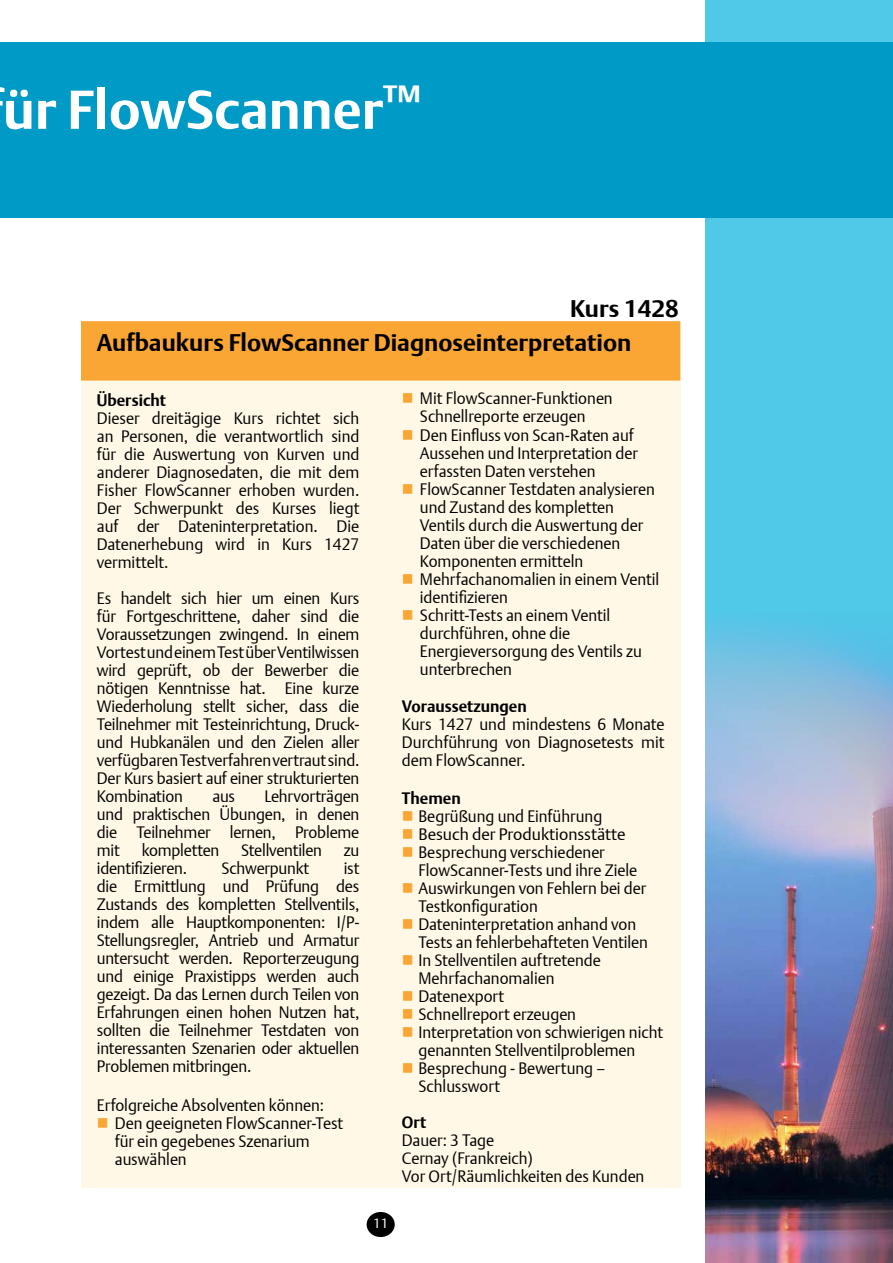
<style>
.page{position:relative;width:893px;height:1263px;background:#fff}
.page>*{position:absolute;margin:0;border:0;box-sizing:border-box;transform-origin:0 0}
.t1{font:700 54px "DTL Argo T";color:#fff}
.t2{font:700 24px "DTL Argo T";color:#000}
.t3{font:16.5px/18px "DTL Argo T Light";letter-spacing:-.005em;color:#000;scale:.96 1}
.t4{font:700 16.5px "DTL Argo T";color:#000;scale:.96 1}
.t5{font:16.5px "DTL Argo T Light";letter-spacing:-.005em;color:#000}
.t6{font:13.5px "DTL Argo T Light";color:#fff}
.s1{color:#faa634}
</style>
<div class="page">
<div style="left:367px;top:1212px;width:28px;height:25px;background:#000;border-radius:50%"></div>
<div style="left:706px;top:0;width:187px;height:1263px;background:#50c8e8"></div>
<img style="left:706px;top:627px;width:187px;height:636px">
<div style="left:0;top:43px;width:893px;height:175px;background:#009ac7"></div>
<div style="left:81px;top:374px;width:599px;height:813px;background:#fff8e6"></div>
<div style="left:81px;top:321px;width:599px;height:60px;background:#faa634;border:2px solid #faa634"></div>
<h1 class="t1" style="left:3px;top:78px;width:419px">ür FlowScanner<sup>™</sup></h1>
<h2 class="t2" style="left:570px;top:294px;width:110px">Kurs 1428</h2>
<h2 class="t2" style="left:97px;top:328px;width:536px">Aufbaukurs FlowScanner Diagnoseinterpretation</h2>
<p class="t4" style="left:97px;top:390px;width:74px">Übersicht</p>
<p class="t3" style="left:97px;top:409px;width:275px;text-align:justify">Dieser dreitägige Kurs richtet sich an Personen, die verantwortlich sind für die Auswertung von Kurven und anderer Diagnosedaten, die mit dem Fisher FlowScanner erhoben wurden.<br>Der Schwerpunkt des Kurses liegt auf der Dateninterpretation. Die Datenerhebung wird in Kurs 1427 vermittelt.</p>
<p class="t3" style="left:97px;top:589px;width:275px;text-align:justify">Es handelt sich hier um einen Kurs für Fortgeschrittene, daher sind die Voraussetzungen zwingend. In einem Vortest und einem Test über Ventilwissen wird geprüft, ob der Bewerber die nötigen Kenntnisse hat. Eine kurze Wiederholung stellt sicher, dass die Teilnehmer mit Testeinrichtung, Druck&shy;und Hubkanälen und den Zielen aller verfügbaren Testverfahren vertraut sind.<br>Der Kurs basiert auf einer strukturierten Kombination</p>
<p class="t3" style="left:97px;top:787px;width:275px;text-align:justify;text-indent:168px">Lehrvorträgen und praktischen Übungen, in denen die Teilnehmer lernen, Probleme mit</p>
<p class="t3" style="left:212px;top:787px;width:25px">aus</p>
<p class="t3" style="left:142px;top:841px;width:82px">kompletten</p>
<p class="t3" style="left:241px;top:841px;width:86px">Stellventilen</p>
<p class="t3" style="left:344px;top:841px;width:18px">zu</p>
<p class="t3" style="left:97px;top:859px;width:96px">identifizieren.</p>
<p class="t3" style="left:222px;top:859px;width:93px">Schwerpunkt</p>
<p class="t3" style="left:97px;top:859px;width:275px;text-align:justify;text-indent:247px">ist die Ermittlung und Prüfung des Zustands des kompletten Stellventils, indem alle Hauptkomponenten: I/P-Stellungsregler, Antrieb und Armatur untersucht werden. Reporterzeugung und einige Praxistipps werden auch gezeigt. Da das Lernen durch Teilen von Erfahrungen einen hohen Nutzen hat, sollten die Teilnehmer Testdaten von interessanten Szenarien oder aktuellen Problemen mitbringen.</p>
<p class="t3" style="left:97px;top:1096px;width:238px">Erfolgreiche Absolventen können:</p>
<p class="t3" style="left:115px;top:1114px;width:240px;text-indent:-18px"><span class="s1">■</span> Den geeigneten FlowScanner-Test für ein gegebenes Szenarium auswählen</p>
<p class="t6" style="left:373px;top:1215px;width:17px">11</p>
<p class="t3" style="left:402px;top:389px;width:221px;text-align:center"><span class="s1">■</span> Mit FlowScanner-Funktionen<br>Schnellreporte erzeugen</p>
<p class="t3" style="left:420px;top:425px;width:229px;text-indent:-18px"><span class="s1">■</span> Den Einfluss von Scan-Raten auf<br>Aussehen und Interpretation der erfassten Daten verstehen</p>
<p class="t3" style="left:420px;top:479px;width:246px;text-indent:-18px"><span class="s1">■</span> FlowScanner Testdaten analysieren und Zustand des kompletten<br>Ventils durch die Auswertung der<br>Daten über die verschiedenen<br>Komponenten ermitteln</p>
<p class="t3" style="left:420px;top:569px;width:251px;text-indent:-18px"><span class="s1">■</span> Mehrfachanomalien in einem Ventil identifizieren</p>
<p class="t3" style="left:420px;top:605px;width:233px;text-indent:-18px"><span class="s1">■</span> Schritt-Tests an einem Ventil durchführen, ohne die<br>Energieversorgung des Ventils zu unterbrechen</p>
<p class="t4" style="left:402px;top:697px;width:131px">Voraussetzungen</p>
<p class="t3" style="left:402px;top:715px;width:275px;text-align:justify">Kurs 1427 und mindestens 6 Monate Durchführung von Diagnosetests mit dem FlowScanner.</p>
<p class="t4" style="left:402px;top:788px;width:63px">Themen</p>
<p class="t3" style="left:402px;top:807px;width:210px"><span class="s1">■</span> Begrüßung und Einführung</p>
<p class="t5" style="left:402px;top:824px;width:225px"><span class="s1">■</span> Besuch der Produktionsstätte</p>
<p class="t3" style="left:418px;top:843px;width:230px;text-indent:-17px"><span class="s1">■</span> Besprechung verschiedener<br>FlowScanner-Tests und ihre Ziele</p>
<p class="t3" style="left:418px;top:879px;width:239px;text-indent:-17px"><span class="s1">■</span> Auswirkungen von Fehlern bei der<br>Testkonfiguration</p>
<p class="t3" style="left:418px;top:915px;width:241px;text-indent:-17px"><span class="s1">■</span> Dateninterpretation anhand von<br>Tests an fehlerbehafteten Ventilen</p>
<p class="t3" style="left:418px;top:951px;width:192px;text-indent:-17px"><span class="s1">■</span> In Stellventilen auftretende<br>Mehrfachanomalien</p>
<p class="t3" style="left:402px;top:987px;width:108px"><span class="s1">■</span> Datenexport</p>
<p class="t3" style="left:402px;top:1005px;width:183px"><span class="s1">■</span> Schnellreport erzeugen</p>
<p class="t3" style="left:418px;top:1023px;width:257px;text-indent:-17px"><span class="s1">■</span> Interpretation von schwierigen nicht genannten Stellventilproblemen</p>
<p class="t3" style="left:418px;top:1059px;width:196px;text-indent:-17px"><span class="s1">■</span> Besprechung - Bewertung –<br>Schlusswort</p>
<p class="t4" style="left:402px;top:1112px;width:27px">Ort</p>
<p class="t3" style="left:402px;top:1131px;width:254px">Dauer: 3 Tage<br>Cernay (Frankreich)<br>Vor Ort/Räumlichkeiten des Kunden</p>
</div>
